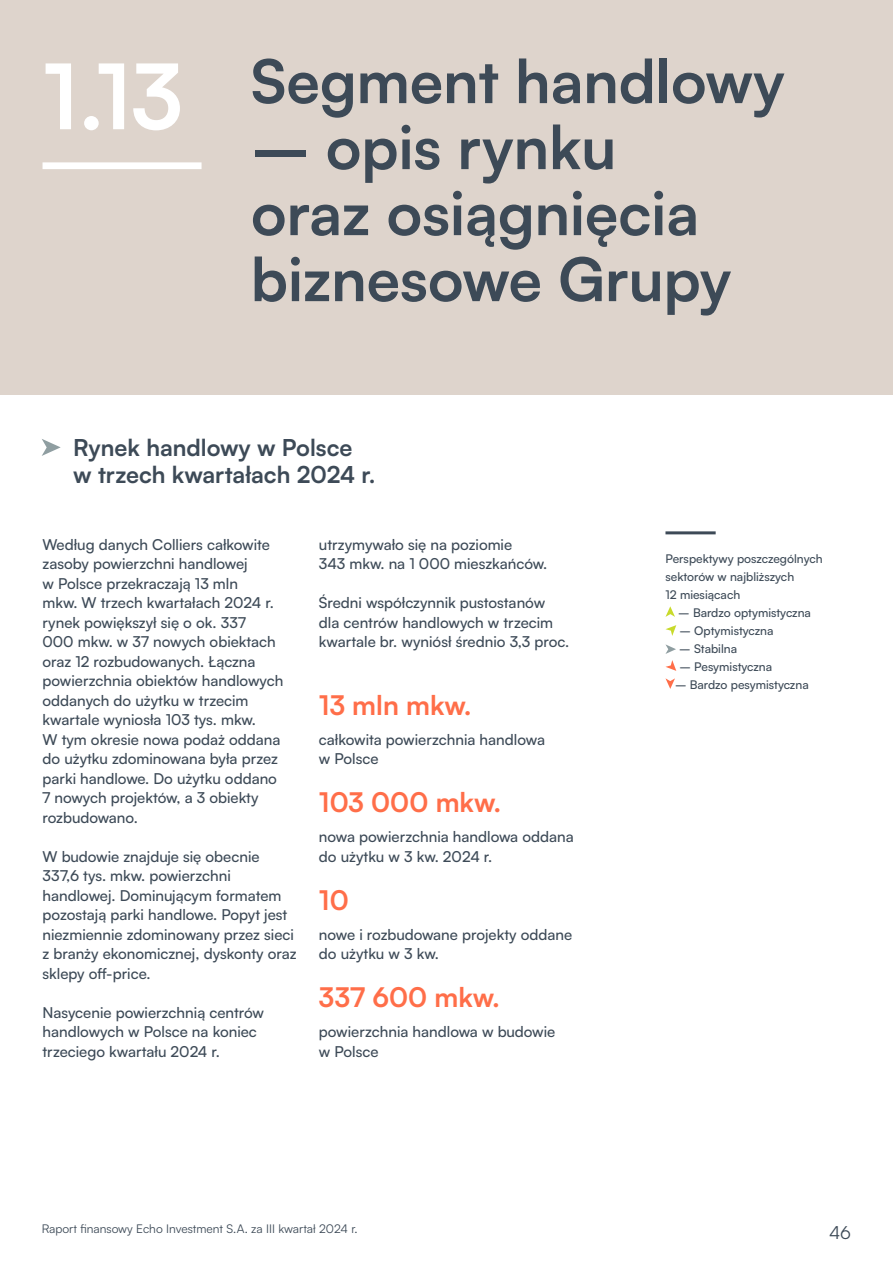
<style>
.page{position:relative;width:893px;height:1263px;background:#fff}
.page>*{position:absolute;margin:0;border:0;box-sizing:border-box;transform-origin:0 0}
.t1{font:700 60px/66px "Satoshi";color:#3d4a57}
.t2{font:700 27px "Satoshi";color:#ff6e49}
.t3{font:700 23.25px/27px "Satoshi";color:#3d4a57}
.t4{font:18px "Satoshi";color:#3d4a57}
.t5{font:500 15px/19.5px "Satoshi";color:#3d4a57}
.t6{font:500 12px/18px "Satoshi";color:#3d4a57}
.t7{font:12px "Satoshi";color:#3d4a57}
.s1{font-size:90px;color:#fff}
</style>
<div class="page">
<div style="left:0;top:0;width:893px;height:394px;background:#ded4cc"></div>
<hr style="left:665px;top:531px;width:51px;height:3px;background:#3d4a57">
<svg style="left:665px;top:606px;width:10px;height:11px"></svg>
<svg style="left:665px;top:625px;width:11px;height:11px"></svg>
<svg style="left:665px;top:644px;width:11px;height:10px"></svg>
<svg style="left:665px;top:660px;width:11px;height:11px"></svg>
<svg style="left:665px;top:678px;width:10px;height:11px"></svg>
<svg style="left:42px;top:439px;width:19px;height:17px"></svg>
<div style="left:43px;top:162px;width:159px;height:7px;background:#fff"></div>
<h1 class="t1" style="left:43px;top:45px;width:744px"><span class="s1">1.13</span> Segment handlowy</h1>
<h1 class="t1" style="left:251px;top:111px;width:482px">– opis rynku oraz osiągnięcia biznesowe Grupy</h1>
<h3 class="t3" style="left:73px;top:433px;width:304px">Rynek handlowy w Polsce w trzech kwartałach 2024 r.</h3>
<p class="t5" style="left:43px;top:534px;width:242px">Według danych Colliers całkowite zasoby powierzchni handlowej<br>w Polsce przekraczają 13 mln<br>mkw. W trzech kwartałach 2024 r. rynek powiększył się o ok. 337<br>000 mkw. w 37 nowych obiektach oraz 12 rozbudowanych. Łączna powierzchnia obiektów handlowych oddanych do użytku w trzecim kwartale wyniosła 103 tys. mkw.<br>W tym okresie nowa podaż oddana do użytku zdominowana była przez parki handlowe. Do użytku oddano<br>7 nowych projektów, a 3 obiekty rozbudowano.</p>
<p class="t5" style="left:43px;top:846px;width:256px">W budowie znajduje się obecnie<br>337,6 tys. mkw. powierzchni handlowej. Dominującym formatem pozostają parki handlowe. Popyt jest niezmiennie zdominowany przez sieci z branży ekonomicznej, dyskonty oraz sklepy off-price.</p>
<p class="t5" style="left:43px;top:1002px;width:223px">Nasycenie powierzchnią centrów handlowych w Polsce na koniec trzeciego kwartału 2024 r.</p>
<p class="t5" style="left:319px;top:534px;width:230px">utrzymywało się na poziomie<br>343 mkw. na 1 000 mieszkańców.</p>
<p class="t5" style="left:319px;top:592px;width:252px">Średni współczynnik pustostanów dla centrów handlowych w trzecim kwartale br. wyniósł średnio 3,3 proc.</p>
<h2 class="t2" style="left:319px;top:685px;width:154px">13 mln mkw.</h2>
<p class="t5" style="left:319px;top:729px;width:228px">całkowita powierzchnia handlowa w Polsce</p>
<h2 class="t2" style="left:319px;top:783px;width:184px">103 000 mkw.</h2>
<p class="t5" style="left:319px;top:826px;width:256px">nowa powierzchnia handlowa oddana do użytku w 3 kw. 2024 r.</p>
<h2 class="t2" style="left:319px;top:880px;width:31px">10</h2>
<p class="t5" style="left:319px;top:924px;width:255px">nowe i rozbudowane projekty oddane do użytku w 3 kw.</p>
<h2 class="t2" style="left:319px;top:978px;width:183px">337 600 mkw.</h2>
<p class="t5" style="left:319px;top:1021px;width:238px">powierzchnia handlowa w budowie w Polsce</p>
<p class="t7" style="left:42px;top:1220px;width:318px">Raport finansowy Echo Investment S.A. za III kwartał 2024 r.</p>
<p class="t6" style="left:665px;top:549px;width:159px">Perspektywy poszczególnych sektorów w najbliższych<br>12 miesiącach</p>
<p class="t6" style="left:676px;top:603px;width:136px">– Bardzo optymistyczna -– Optymistyczna</p>
<p class="t6" style="left:679px;top:639px;width:59px">– Stabilna</p>
<p class="t6" style="left:680px;top:657px;width:94px">– Pesymistyczna</p>
<p class="t6" style="left:675px;top:675px;width:135px">– Bardzo pesymistyczna</p>
<p class="t4" style="left:829px;top:1220px;width:23px">46</p>
</div>
